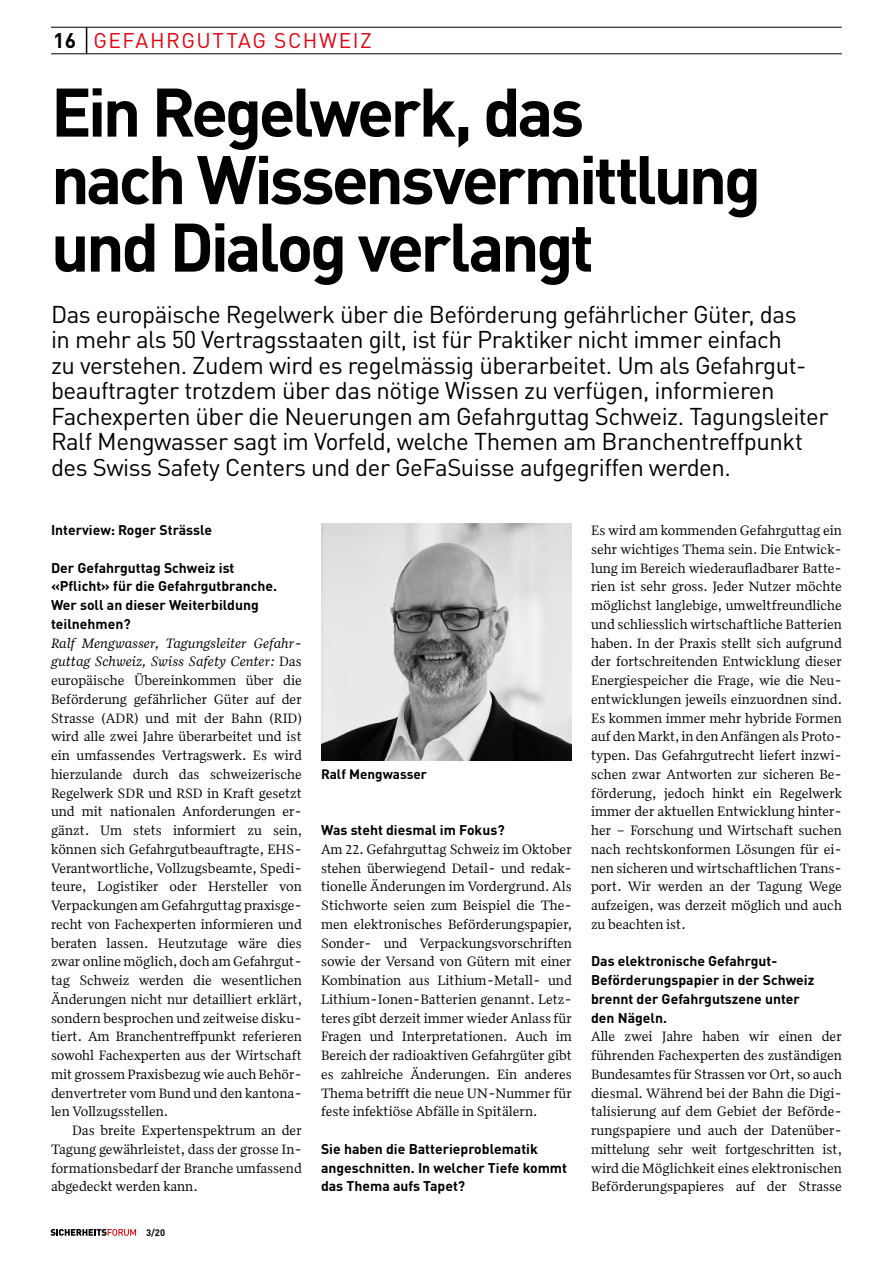
<style>
.page{position:relative;width:893px;height:1263px;background:#fff}
.page>*{position:absolute;margin:0;border:0;box-sizing:border-box;transform-origin:0 0}
.t1{font:700 67.5px/67.5px "DIN Pro";letter-spacing:-.05em;color:#000}
.t2{font:24px/25.5px "DIN Pro";letter-spacing:-.02em;color:#000}
.t3{font:21px "DIN Pro";letter-spacing:.065em;color:#e10110}
.t4{font:700 21px "DIN Pro";color:#000}
.t5{font:13.95px/18.8px "Quiosco One LF";color:#000;text-align:justify}
.t6{font:700 13.95px/18.8px "DIN Pro";color:#000}
.t7{font:700 13.5px "DIN Pro";color:#000}
.t8{font:700 9.3px "DIN Pro";color:#000}
.s1{font-style:italic}
</style>
<div class="page">
<hr style="left:51px;top:27px;width:791px;height:1px;background:#000">
<hr style="left:51px;top:54px;width:791px;height:1px;background:#000">
<svg style="left:86px;top:27px;width:1px;height:27px"></svg>
<svg style="left:50px;top:1229px;width:86px;height:7px"></svg>
<img style="left:321px;top:524px;width:251px;height:236px">
<h3 class="t4" style="left:53px;top:23px;width:25px">16</h3>
<h3 class="t3" style="left:94px;top:24px;width:280px">GEFAHRGUTTAG SCHWEIZ</h3>
<h1 class="t1" style="left:51px;top:70px;width:712px">Ein Regelwerk, das<br>nach Wissensvermittlung und Dialog verlangt</h1>
<p class="t2" style="left:51px;top:299px;width:779px">Das europäische Regelwerk über die Beförderung gefährlicher Güter, das<br>in mehr als 50 Vertragsstaaten gilt, ist für Praktiker nicht immer einfach<br>zu verstehen. Zudem wird es regelmässig überarbeitet. Um als Gefahrgut&shy;beauftragter trotzdem über das nötige Wissen zu verfügen, informieren Fachexperten über die Neuerungen am Gefahrguttag Schweiz. Tagungsleiter Ralf Mengwasser sagt im Vorfeld, welche Themen am Branchentreffpunkt des Swiss Safety Centers und der GeFaSuisse aufgegriffen werden.</p>
<p class="t6" style="left:51px;top:519px;width:163px">Interview: Roger Strässle</p>
<p class="t6" style="left:51px;top:556px;width:228px">Der Gefahrguttag Schweiz ist «Pflicht» für die Gefahrgutbranche.<br>Wer soll an dieser Weiterbildung teilnehmen?</p>
<p class="t5" style="left:51px;top:633px;width:253px"><span class="s1">Ralf Mengwasser, Tagungsleiter Gefahr&shy;guttag Schweiz, Swiss Safety Center:</span> Das europäische Übereinkommen über die Beförderung gefährlicher Güter auf der Strasse (ADR) und mit der Bahn (RID) wird alle zwei Jahre überarbeitet und ist ein umfassendes Vertragswerk. Es wird hierzulande durch das schweizerische Regelwerk SDR und RSD in Kraft gesetzt und mit nationalen Anforderungen er&shy;gänzt. Um stets informiert zu sein, können sich Gefahrgutbeauftragte, EHS-Verantwortliche, Vollzugsbeamte, Spedi&shy;teure, Logistiker oder Hersteller von Verpackungen am Gefahrguttag praxisge&shy;recht von Fachexperten informieren und beraten lassen. Heutzutage wäre dies zwar online möglich, doch am Gefahrgut&shy;tag Schweiz werden die wesentlichen Änderungen nicht nur detailliert erklärt, sondern besprochen und zeitweise disku&shy;tiert. Am Branchentreffpunkt referieren sowohl Fachexperten aus der Wirtschaft mit grossem Praxisbezug wie auch Behör&shy;denvertreter vom Bund und den kantona&shy;len Vollzugsstellen.</p>
<p class="t5" style="left:51px;top:1121px;width:252px;text-indent:21px">Das breite Expertenspektrum an der Tagung gewährleistet, dass der grosse In&shy;formationsbedarf der Branche umfassend abgedeckt werden kann.</p>
<p class="t8" style="left:146px;top:1225px;width:20px">3/20</p>
<p class="t7" style="left:321px;top:763px;width:108px">Ralf Mengwasser</p>
<p class="t6" style="left:321px;top:819px;width:185px">Was steht diesmal im Fokus?</p>
<p class="t5" style="left:321px;top:839px;width:253px;text-align:left">Am 22. Gefahrguttag Schweiz im Oktober stehen überwiegend Detail- und redak&shy;tionelle Änderungen im Vordergrund. Als Stichworte seien zum Beispiel die The&shy;men elektronisches Beförderungspapier, Sonder- und Verpackungsvorschriften sowie der Versand von Gütern mit einer Kombination aus Lithium-Metall- und Lithium-Ionen-Batterien genannt. Letz&shy;teres gibt derzeit immer wieder Anlass für Fragen und Interpretationen. Auch im Bereich der radioaktiven Gefahrgüter gibt es zahlreiche Änderungen. Ein anderes Thema betrifft die neue UN-Nummer für feste infektiöse Abfälle in Spitälern.</p>
<p class="t6" style="left:321px;top:1138px;width:247px">Sie haben die Batterieproblematik angeschnitten. In welcher Tiefe kommt das Thema aufs Tapet?</p>
<p class="t5" style="left:591px;top:521px;width:253px">Es wird am kommenden Gefahrguttag ein sehr wichtiges Thema sein. Die Entwick&shy;lung im Bereich wiederaufladbarer Batte&shy;rien ist sehr gross. Jeder Nutzer möchte möglichst langlebige, umweltfreundliche und schliesslich wirtschaftliche Batterien haben. In der Praxis stellt sich aufgrund der fortschreitenden Entwicklung dieser Energiespeicher die Frage, wie die Neu&shy;entwicklungen jeweils einzuordnen sind.<br>Es kommen immer mehr hybride Formen auf den Markt, in den Anfängen als Proto&shy;typen. Das Gefahrgutrecht liefert inzwi&shy;schen zwar Antworten zur sicheren Be&shy;förderung, jedoch hinkt ein Regelwerk immer der aktuellen Entwicklung hinter&shy;her – Forschung und Wirtschaft suchen nach rechtskonformen Lösungen für ei&shy;nen sicheren und wirtschaftlichen Trans&shy;port. Wir werden an der Tagung Wege aufzeigen, was derzeit möglich und auch zu beachten ist.</p>
<p class="t6" style="left:591px;top:950px;width:225px">Das elektronische Gefahrgut-<br>Beförderungspapier in der Schweiz brennt der Gefahrgutszene unter den Nägeln.</p>
<p class="t5" style="left:591px;top:1027px;width:253px">Alle zwei Jahre haben wir einen der führenden Fachexperten des zuständigen Bundesamtes für Strassen vor Ort, so auch diesmal. Während bei der Bahn die Digi&shy;talisierung auf dem Gebiet der Beförde&shy;rungspapiere und auch der Datenüber&shy;mittelung sehr weit fortgeschritten ist, wird die Möglichkeit eines elektronischen Beförderungspapieres auf der Strasse</p>
</div>
